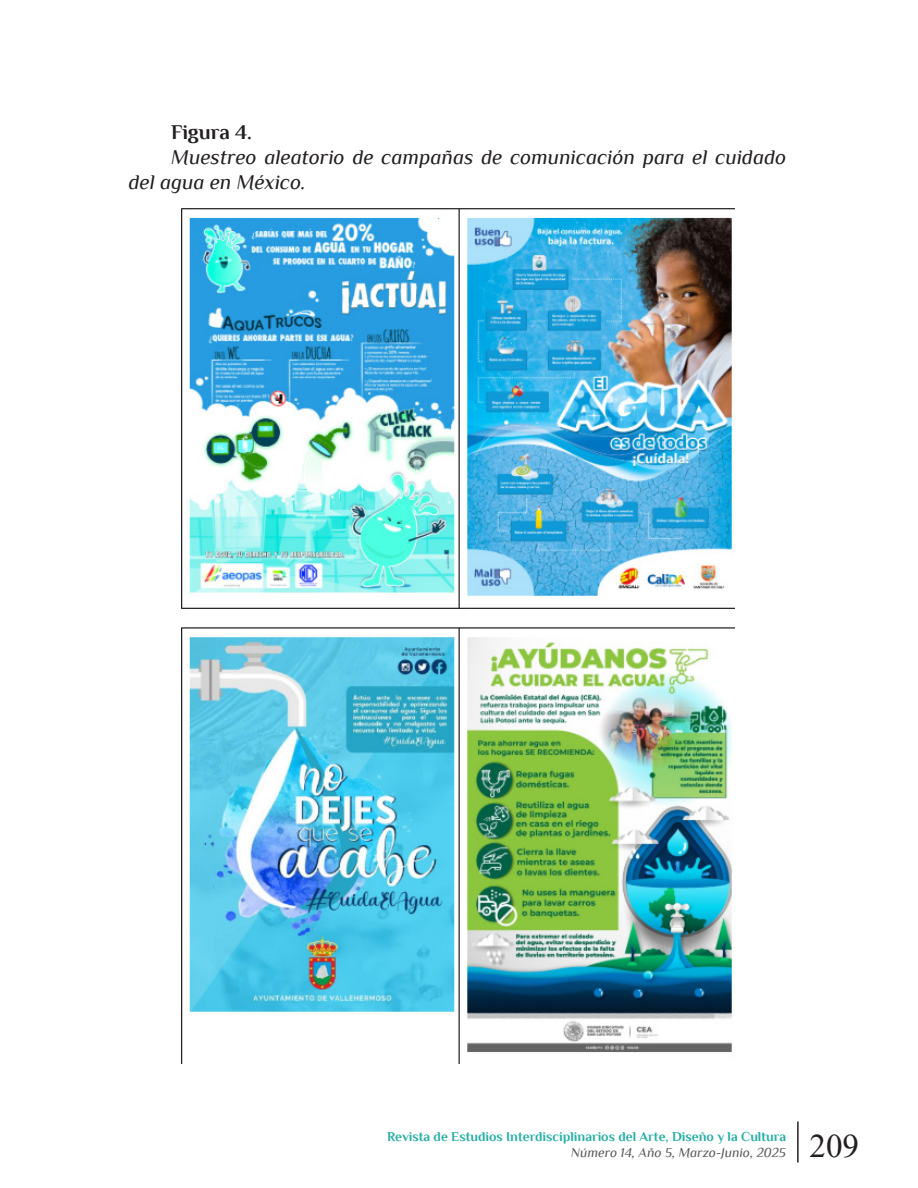
<style>
.page{position:relative;width:918px;height:1188px;background:#fff}
.page>*{position:absolute;margin:0;border:0;box-sizing:border-box;transform-origin:0 0}
.t1{font:33px "Times New Roman";color:#231f20}
.t2{font:italic 21px/25.2px "Philosopher";color:#231f20}
.t3{font:700 21px "Philosopher";color:#231f20}
.t4{font:700 13.5px "Philosopher";color:#23aea4}
.t5{font:italic 13.5px "Philosopher";color:#57585a}
</style>
<div class="page">
<hr style="left:797px;top:1121px;width:2px;height:41px;background:#231f20">
<img style="left:181px;top:208px;width:554px;height:855px">
<p class="t3" style="left:171px;top:121px;width:82px">Figura 4.</p>
<p class="t2" style="left:129px;top:145px;width:659px;text-indent:43px">Muestreo aleatorio de campañas de comunicación para el cuidado del agua en México.</p>
<p class="t4" style="left:387px;top:1129px;width:401px">Revista de Estudios Interdisciplinarios del Arte, Diseño y la Cultura</p>
<p class="t5" style="left:571px;top:1145px;width:217px">Número 14, Año 5, Marzo-Junio, 2025</p>
<h1 class="t1" style="left:810px;top:1123px;width:51px">209</h1>
</div>
